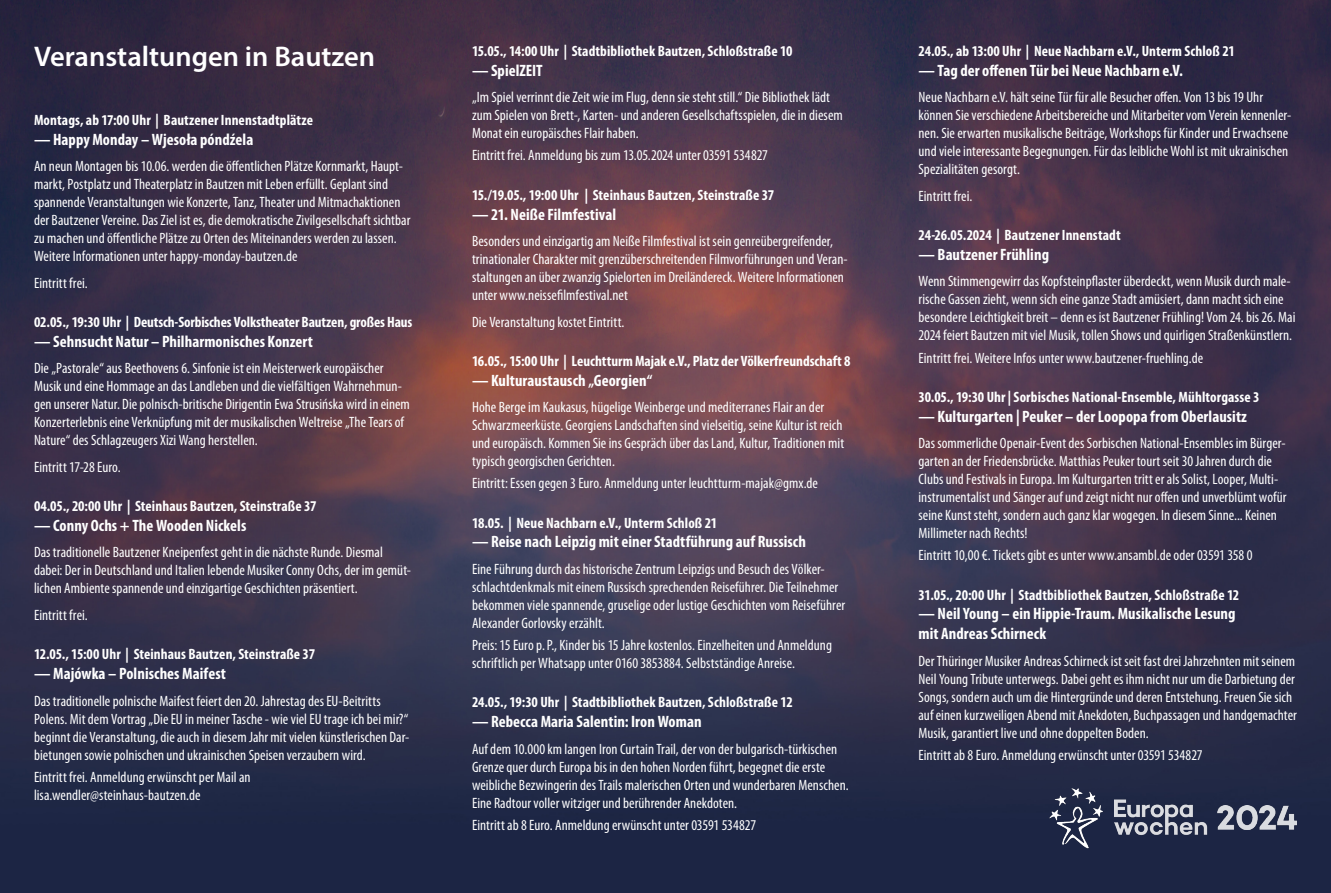
<style>
.page{position:relative;width:1331px;height:893px;background:#fff}
.page>*{position:absolute;margin:0;border:0;box-sizing:border-box;transform-origin:0 0}
.t1{font:600 28.5px "Myriad Pro";color:#fff}
.t2{font:700 condensed 16.5px/19.8px "Myriad Pro";letter-spacing:.005em;color:#fff}
.t3{font:condensed 15px/18px "Myriad Pro";letter-spacing:.005em;color:#fff}
.t4{font:700 condensed 15px "Myriad Pro";letter-spacing:.005em;color:#fff}
</style>
<div class="page">
<img style="left:0;top:0;width:1331px;height:893px">
<img style="left:1115px;top:798px;width:93px;height:39px">
<img style="left:1048px;top:786px;width:55px;height:63px">
<img style="left:1217px;top:806px;width:80px;height:24px">
<p class="t1" style="left:34px;top:38px;width:343px">Veranstaltungen in Bautzen</p>
<p class="t4" style="left:472px;top:43px;width:322px">15.05., 14:00 Uhr | Stadtbibliothek Bautzen, Schloßstraße 10</p>
<p class="t2" style="left:472px;top:61px;width:72px">— SpielZEIT</p>
<p class="t3" style="left:472px;top:89px;width:372px">„Im Spiel verrinnt die Zeit wie im Flug, denn sie steht still.“ Die Bibliothek lädt zum Spielen von Brett-, Karten- und anderen Gesellschaftsspielen, die in diesem<br>Monat ein europäisches Flair haben.</p>
<p class="t3" style="left:472px;top:147px;width:298px">Eintritt frei. Anmeldung bis zum 13.05.2024 unter 03591 534827</p>
<p class="t4" style="left:472px;top:186px;width:304px">15./19.05., 19:00 Uhr | Steinhaus Bautzen, Steinstraße 37</p>
<p class="t2" style="left:472px;top:204px;width:146px">— 21. Neiße Filmfestival</p>
<p class="t3" style="left:472px;top:232px;width:377px">Besonders und einzigartig am Neiße Filmfestival ist sein genreübergreifender, trinationaler Charakter mit grenzüberschreitenden Filmvorführungen und Veran&shy;staltungen an über zwanzig Spielorten im Dreiländereck. Weitere Informationen unter www.neissefilmfestival.net</p>
<p class="t3" style="left:472px;top:313px;width:154px">Die Veranstaltung kostet Eintritt.</p>
<p class="t4" style="left:472px;top:353px;width:380px">16.05., 15:00 Uhr | Leuchtturm Majak e.V., Platz der Völkerfreundschaft 8</p>
<p class="t2" style="left:472px;top:370px;width:182px">— Kulturaustausch „Georgien“</p>
<p class="t3" style="left:472px;top:398px;width:374px">Hohe Berge im Kaukasus, hügelige Weinberge und mediterranes Flair an der Schwarzmeerküste. Georgiens Landschaften sind vielseitig, seine Kultur ist reich und europäisch. Kommen Sie ins Gespräch über das Land, Kultur, Traditionen mit typisch georgischen Gerichten.</p>
<p class="t3" style="left:472px;top:475px;width:348px">Eintritt: Essen gegen 3 Euro. Anmeldung unter leuchtturm-majak@gmx.de</p>
<p class="t4" style="left:472px;top:514px;width:247px">18.05. | Neue Nachbarn e.V., Unterm Schloß 21</p>
<p class="t2" style="left:472px;top:532px;width:335px">— Reise nach Leipzig mit einer Stadtführung auf Russisch</p>
<p class="t3" style="left:472px;top:560px;width:375px">Eine Führung durch das historische Zentrum Leipzigs und Besuch des Völker&shy;schlachtdenkmals mit einem Russisch sprechenden Reiseführer. Die Teilnehmer bekommen viele spannende, gruselige oder lustige Geschichten vom Reiseführer Alexander Gorlovsky erzählt.</p>
<p class="t3" style="left:472px;top:636px;width:361px">Preis: 15 Euro p.P., Kinder bis 15 Jahre kostenlos. Einzelheiten und Anmeldung schriftlich per Whatsapp unter 0160 3853884. Selbstständige Anreise.</p>
<p class="t4" style="left:472px;top:694px;width:322px">24.05., 19:30 Uhr | Stadtbibliothek Bautzen, Schloßstraße 12</p>
<p class="t2" style="left:472px;top:712px;width:231px">— Rebecca Maria Salentin: Iron Woman</p>
<p class="t3" style="left:472px;top:740px;width:378px">Auf dem 10.000 km langen Iron Curtain Trail, der von der bulgarisch-türkischen Grenze quer durch Europa bis in den hohen Norden führt, begegnet die erste weibliche Bezwingerin des Trails malerischen Orten und wunderbaren Menschen.<br>Eine Radtour voller witziger und berührender Anekdoten.</p>
<p class="t3" style="left:472px;top:816px;width:286px">Eintritt ab 8 Euro. Anmeldung erwünscht unter 03591 534827</p>
<p class="t4" style="left:34px;top:112px;width:281px">Montags, ab 17:00 Uhr | Bautzener Innenstadtplätze</p>
<p class="t2" style="left:34px;top:130px;width:221px">— Happy Monday – Wjesoła póndźela</p>
<p class="t3" style="left:34px;top:158px;width:378px">An neun Montagen bis 10.06. werden die öffentlichen Plätze Kornmarkt, Haupt&shy;markt, Postplatz und Theaterplatz in Bautzen mit Leben erfüllt. Geplant sind spannende Veranstaltungen wie Konzerte, Tanz, Theater und Mitmachaktionen der Bautzener Vereine. Das Ziel ist es, die demokratische Zivilgesellschaft sichtbar zu machen und öffentliche Plätze zu Orten des Miteinanders werden zu lassen.<br>Weitere Informationen unter happy-monday-bautzen.de</p>
<p class="t3" style="left:34px;top:274px;width:55px">Eintritt frei.</p>
<p class="t4" style="left:34px;top:314px;width:380px">02.05., 19:30 Uhr | Deutsch-Sorbisches Volkstheater Bautzen, großes Haus</p>
<p class="t2" style="left:34px;top:332px;width:280px">— Sehnsucht Natur – Philharmonisches Konzert</p>
<p class="t3" style="left:34px;top:360px;width:377px">Die „Pastorale“ aus Beethovens 6. Sinfonie ist ein Meisterwerk europäischer Musik und eine Hommage an das Landleben und die vielfältigen Wahrnehmun&shy;gen unserer Natur. Die polnisch-britische Dirigentin Ewa Strusińska wird in einem Konzerterlebnis eine Verknüpfung mit der musikalischen Weltreise „The Tears of Nature“ des Schlagzeugers Xizi Wang herstellen.</p>
<p class="t3" style="left:34px;top:458px;width:88px">Eintritt 17-28 Euro.</p>
<p class="t4" style="left:34px;top:498px;width:284px">04.05., 20:00 Uhr | Steinhaus Bautzen, Steinstraße 37</p>
<p class="t2" style="left:34px;top:516px;width:214px">— Conny Ochs + The Wooden Nickels</p>
<p class="t3" style="left:34px;top:544px;width:379px">Das traditionelle Bautzener Kneipenfest geht in die nächste Runde. Diesmal dabei: Der in Deutschland und Italien lebende Musiker Conny Ochs, der im gemüt&shy;lichen Ambiente spannende und einzigartige Geschichten präsentiert.</p>
<p class="t3" style="left:34px;top:606px;width:55px">Eintritt frei.</p>
<p class="t4" style="left:34px;top:646px;width:283px">12.05., 15:00 Uhr | Steinhaus Bautzen, Steinstraße 37</p>
<p class="t2" style="left:34px;top:664px;width:193px">— Majówka – Polnisches Maifest</p>
<p class="t3" style="left:34px;top:692px;width:377px">Das traditionelle polnische Maifest feiert den 20. Jahrestag des EU-Beitritts Polens. Mit dem Vortrag „Die EU in meiner Tasche - wie viel EU trage ich bei mir?“ beginnt die Veranstaltung, die auch in diesem Jahr mit vielen künstlerischen Dar&shy;bietungen sowie polnischen und ukrainischen Speisen verzaubern wird.</p>
<p class="t3" style="left:34px;top:768px;width:218px">Eintritt frei. Anmeldung erwünscht per Mail an lisa.wendler@steinhaus-bautzen.de</p>
<p class="t4" style="left:918px;top:43px;width:318px">24.05., ab 13:00 Uhr | Neue Nachbarn e.V., Unterm Schloß 21</p>
<p class="t2" style="left:918px;top:61px;width:266px">— Tag der offenen Tür bei Neue Nachbarn e.V.</p>
<p class="t3" style="left:918px;top:89px;width:374px">Neue Nachbarn e.V. hält seine Tür für alle Besucher offen. Von 13 bis 19 Uhr können Sie verschiedene Arbeitsbereiche und Mitarbeiter vom Verein kennenler&shy;nen. Sie erwarten musikalische Beiträge, Workshops für Kinder und Erwachsene und viele interessante Begegnungen. Für das leibliche Wohl ist mit ukrainischen Spezialitäten gesorgt.</p>
<p class="t3" style="left:918px;top:187px;width:55px">Eintritt frei.</p>
<p class="t4" style="left:918px;top:227px;width:204px">24-26.05.2024 | Bautzener Innenstadt</p>
<p class="t2" style="left:918px;top:245px;width:132px">— Bautzener Frühling</p>
<p class="t3" style="left:918px;top:273px;width:378px">Wenn Stimmengewirr das Kopfsteinpflaster überdeckt, wenn Musik durch male&shy;rische Gassen zieht, wenn sich eine ganze Stadt amüsiert, dann macht sich eine besondere Leichtigkeit breit – denn es ist Bautzener Frühling! Vom 24. bis 26. Mai 2024 feiert Bautzen mit viel Musik, tollen Shows und quirligen Straßenkünstlern.</p>
<p class="t3" style="left:918px;top:349px;width:286px">Eintritt frei. Weitere Infos unter www.bautzener-fruehling.de</p>
<p class="t4" style="left:918px;top:389px;width:343px">30.05., 19:30 Uhr | Sorbisches National-Ensemble, Mühltorgasse 3</p>
<p class="t2" style="left:918px;top:406px;width:330px">— Kulturgarten | Peuker – der Loopopa from Oberlausitz</p>
<p class="t3" style="left:918px;top:434px;width:370px">Das sommerliche Openair-Event des Sorbischen National-Ensembles im Bürger&shy;garten an der Friedensbrücke. Matthias Peuker tourt seit 30 Jahren durch die Clubs und Festivals in Europa. Im Kulturgarten tritt er als Solist, Looper, Multi&shy;instrumentalist und Sänger auf und zeigt nicht nur offen und unverblümt wofür seine Kunst steht, sondern auch ganz klar wogegen. In diesem Sinne... Keinen Millimeter nach Rechts!</p>
<p class="t3" style="left:918px;top:547px;width:335px">Eintritt 10,00 €. Tickets gibt es unter www.ansambl.de oder 03591 358 0</p>
<p class="t4" style="left:918px;top:586px;width:322px">31.05., 20:00 Uhr | Stadtbibliothek Bautzen, Schloßstraße 12</p>
<p class="t2" style="left:918px;top:604px;width:318px">— Neil Young – ein Hippie-Traum. Musikalische Lesung mit Andreas Schirneck</p>
<p class="t3" style="left:918px;top:652px;width:380px">Der Thüringer Musiker Andreas Schirneck ist seit fast drei Jahrzehnten mit seinem Neil Young Tribute unterwegs. Dabei geht es ihm nicht nur um die Darbietung der Songs, sondern auch um die Hintergründe und deren Entstehung. Freuen Sie sich auf einen kurzweiligen Abend mit Anekdoten, Buchpassagen und handgemachter Musik, garantiert live und ohne doppelten Boden.</p>
<p class="t3" style="left:918px;top:746px;width:286px">Eintritt ab 8 Euro. Anmeldung erwünscht unter 03591 534827</p>
</div>
